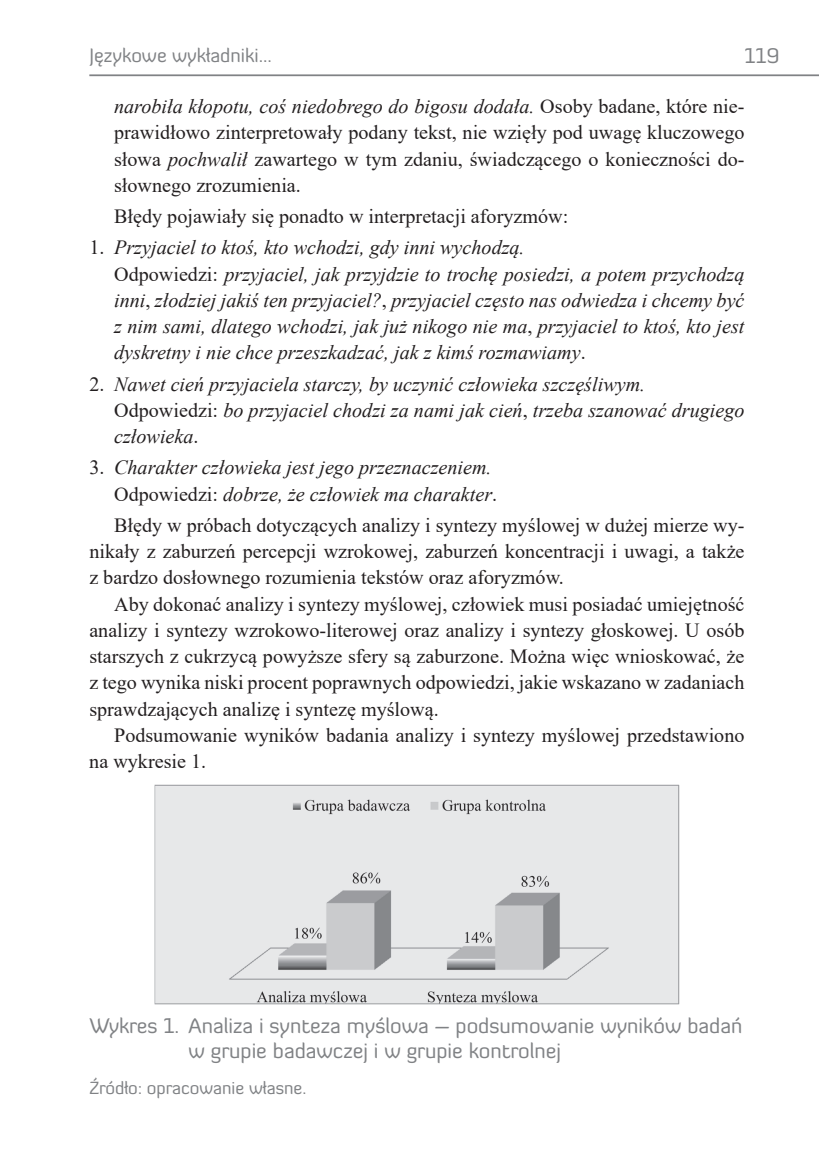
<style>
.page{position:relative;width:819px;height:1166px;background:#fff}
.page>*{position:absolute;margin:0;border:0;box-sizing:border-box;transform-origin:0 0}
.t1{font:21px/25.2px "Diavlo";color:#808285}
.t2{font:20.12px/26.2px "Times New Roman";color:#231f20;text-align:justify}
.t3{font:italic 20.12px/26.2px "Times New Roman";color:#231f20}
.t4{font:19.25px "Diavlo";color:#808285}
.t5{font:17.5px "Diavlo";color:#808285}
.s1{font-style:italic}
.s2{font-style:normal}
</style>
<div class="page">
<hr style="left:89px;top:74px;width:730px;height:2px;background:#808285">
<img style="left:154px;top:784px;width:526px;height:221px">
<p class="t4" style="left:89px;top:43px;width:184px">Językowe wykładniki...</p>
<p class="t1" style="left:744px;top:42px;width:37px">119</p>
<p class="t2" style="left:114px;top:93px;width:632px"><span class="s1">narobiła kłopotu, coś niedobrego do bigosu dodała.</span> Osoby badane, które nie&shy;prawidłowo zinterpretowały podany tekst, nie wzięły pod uwagę kluczowego słowa <span class="s1">pochwalił</span> zawartego w tym zdaniu, świadczącego o konieczności do&shy;słownego zrozumienia.</p>
<p class="t2" style="left:114px;top:203px;width:455px">Błędy pojawiały się ponadto w interpretacji aforyzmów:</p>
<p class="t3" style="left:114px;top:234px;width:632px;text-indent:-25px"><span class="s2">1.</span> Przyjaciel to ktoś, kto wchodzi, gdy inni wychodzą.<br><span class="s2">Odpowiedzi:</span> przyjaciel, jak przyjdzie to trochę posiedzi, a potem przychodzą inni<span class="s2">,</span> złodziej jakiś ten przyjaciel?<span class="s2">,</span> przyjaciel często nas odwiedza i chcemy być z nim sami, dlatego wchodzi, jak już nikogo nie ma<span class="s2">,</span> przyjaciel to ktoś, kto jest dyskretny i nie chce przeszkadzać, jak z kimś rozmawiamy<span class="s2">.</span></p>
<p class="t3" style="left:114px;top:370px;width:632px;text-indent:-25px"><span class="s2">2.</span> Nawet cień przyjaciela starczy, by uczynić człowieka szczęśliwym.<br><span class="s2">Odpowiedzi:</span> bo przyjaciel chodzi za nami jak cień<span class="s2">,</span> trzeba szanować drugiego człowieka<span class="s2">.</span></p>
<p class="t3" style="left:89px;top:454px;width:409px;text-align:right"><span class="s2">3.</span> Charakter człowieka jest jego przeznaczeniem.<br><span class="s2">Odpowiedzi:</span> dobrze, że człowiek ma charakter<span class="s2">.</span></p>
<p class="t2" style="left:89px;top:511px;width:656px;text-indent:25px">Błędy w próbach dotyczących analizy i syntezy myślowej w dużej mierze wy&shy;nikały z zaburzeń percepcji wzrokowej, zaburzeń koncentracji i uwagi, a także z bardzo dosłownego rozumienia tekstów oraz aforyzmów.</p>
<p class="t2" style="left:89px;top:590px;width:656px;text-indent:25px">Aby dokonać analizy i syntezy myślowej, człowiek musi posiadać umiejętność analizy i syntezy wzrokowo-literowej oraz analizy i syntezy głoskowej. U osób starszych z cukrzycą powyższe sfery są zaburzone. Można więc wnioskować, że z tego wynika niski procent poprawnych odpowiedzi, jakie wskazano w zadaniach sprawdzających analizę i syntezę myślową.</p>
<p class="t2" style="left:89px;top:721px;width:656px;text-indent:25px">Podsumowanie wyników badania analizy i syntezy myślowej przedstawiono na wykresie 1.</p>
<p class="t1" style="left:188px;top:1013px;width:555px;text-indent:-99px">Wykres 1. Analiza i synteza myślowa – podsumowanie wyników badań w grupie badawczej i w grupie kontrolnej</p>
<p class="t5" style="left:89px;top:1077px;width:219px">Źródło: opracowanie własne.</p>
</div>
